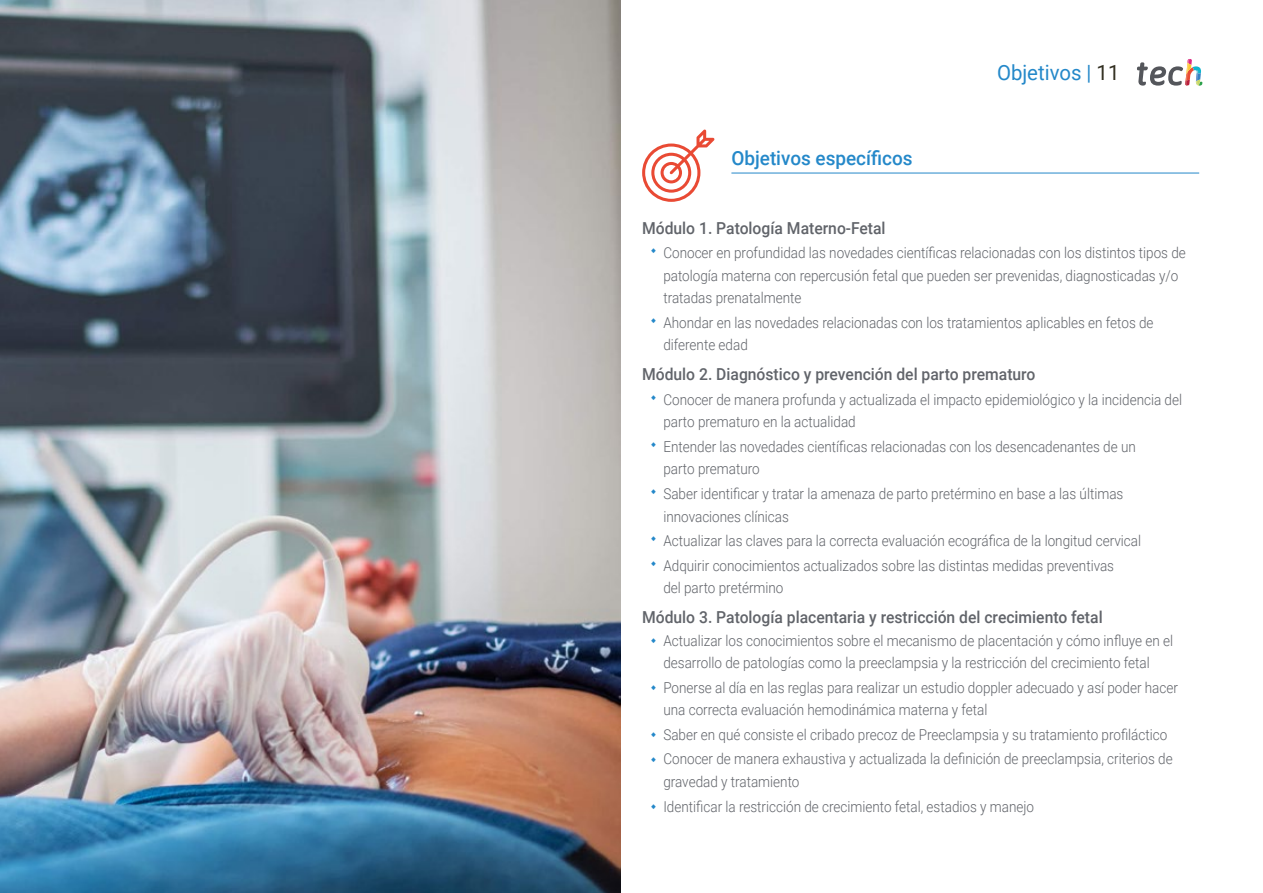
<style>
.page{position:relative;width:1263px;height:893px;background:#fff}
.page>*{position:absolute;margin:0;border:0;box-sizing:border-box;transform-origin:0 0}
.t1{font:21px "Roboto";color:#2488c9}
.t2{font:500 19.5px "Roboto";color:#2488c9}
.t3{font:500 16.5px "Roboto";color:#61646a;scale:.95 1}
.t4{font:300 15px/22.5px "Roboto";color:#61646a;scale:.9 1}
.s1{color:#312e20}
</style>
<div class="page">
<hr style="left:731px;top:173px;width:468px;height:1px;background:#2488c9">
<svg style="left:642px;top:129px;width:72px;height:73px"></svg>
<svg style="left:1137px;top:59px;width:65px;height:27px"></svg>
<img style="left:0;top:0;width:621px;height:893px">
<h2 class="t2" style="left:731px;top:144px;width:183px">Objetivos específicos</h2>
<h1 class="t1" style="left:997px;top:57px;width:124px">Objetivos | <span class="s1">11</span></h1>
<p class="t3" style="left:642px;top:216px;width:258px">Módulo 1. Patología Materno-Fetal</p>
<p class="t4" style="left:663px;top:241px;width:582px">Conocer en profundidad las novedades científicas relacionadas con los distintos tipos de patología materna con repercusión fetal que pueden ser prevenidas, diagnosticadas y/o tratadas prenatalmente</p>
<p class="t4" style="left:663px;top:311px;width:546px">Ahondar en las novedades relacionadas con los tratamientos aplicables en fetos de diferente edad</p>
<p class="t3" style="left:642px;top:363px;width:415px">Módulo 2. Diagnóstico y prevención del parto prematuro</p>
<p class="t4" style="left:663px;top:388px;width:578px">Conocer de manera profunda y actualizada el impacto epidemiológico y la incidencia del parto prematuro en la actualidad</p>
<p class="t4" style="left:663px;top:435px;width:526px">Entender las novedades científicas relacionadas con los desencadenantes de un parto prematuro</p>
<p class="t4" style="left:663px;top:482px;width:513px">Saber identificar y tratar la amenaza de parto pretérmino en base a las últimas innovaciones clínicas</p>
<p class="t4" style="left:663px;top:528px;width:532px;line-height:24.6px">Actualizar las claves para la correcta evaluación ecográfica de la longitud cervical<br>Adquirir conocimientos actualizados sobre las distintas medidas preventivas</p>
<p class="t4" style="left:663px;top:576px;width:135px">del parto pretérmino</p>
<p class="t3" style="left:642px;top:606px;width:486px">Módulo 3. Patología placentaria y restricción del crecimiento fetal</p>
<p class="t4" style="left:663px;top:628px;width:568px">Actualizar los conocimientos sobre el mecanismo de placentación y cómo influye en el desarrollo de patologías como la preeclampsia y la restricción del crecimiento fetal</p>
<p class="t4" style="left:663px;top:675px;width:573px">Ponerse al día en las reglas para realizar un estudio doppler adecuado y así poder hacer una correcta evaluación hemodinámica materna y fetal</p>
<p class="t4" style="left:663px;top:722px;width:567px;line-height:24.6px">Saber en qué consiste el cribado precoz de Preeclampsia y su tratamiento profiláctico<br>Conocer de manera exhaustiva y actualizada la definición de preeclampsia, criterios de</p>
<p class="t4" style="left:663px;top:769px;width:413px;line-height:24.6px">gravedad y tratamiento<br>Identificar la restricción de crecimiento fetal, estadios y manejo</p>
</div>
